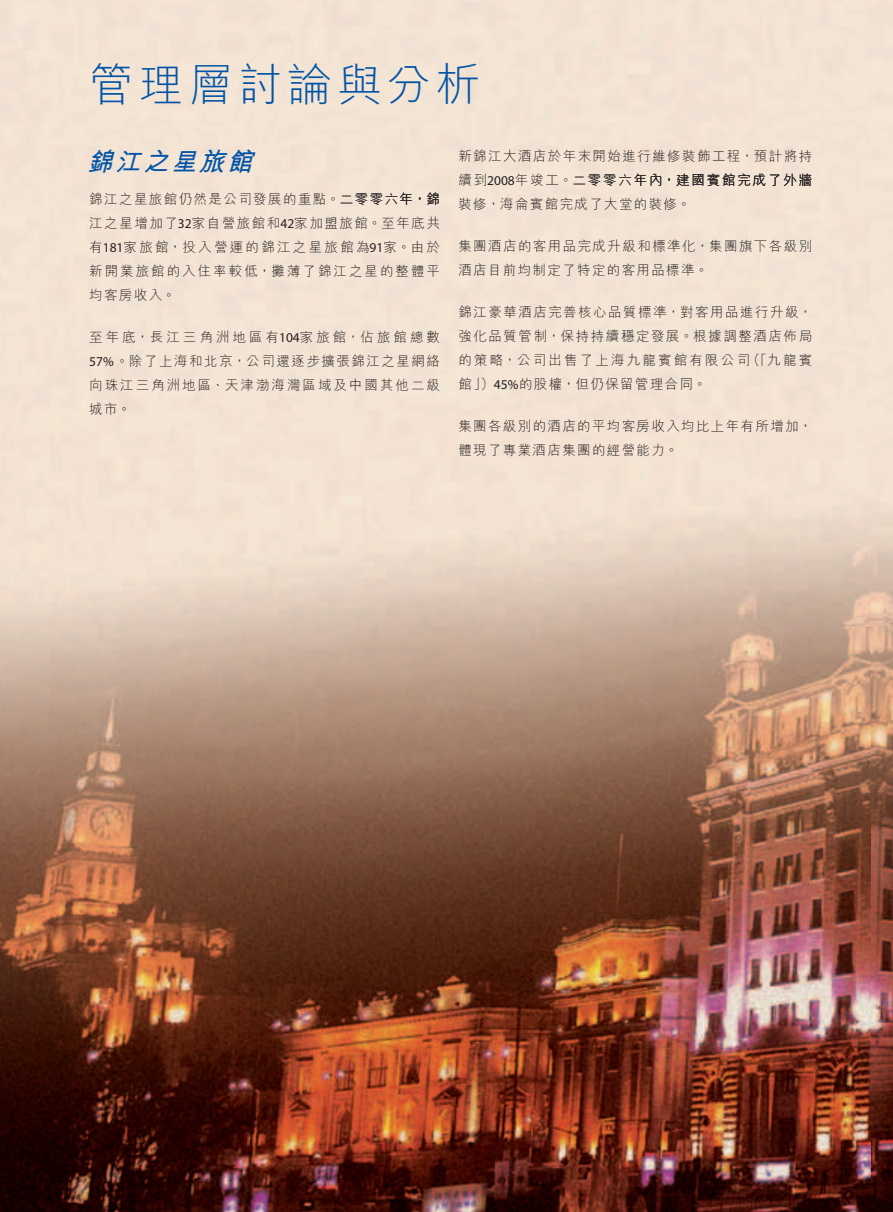
<style>
.page{position:relative;width:893px;height:1212px;background:#fff}
.page>*{position:absolute;margin:0;border:0;box-sizing:border-box;transform-origin:0 0}
.t1{font:45px "M Hei HK Light E Ten B5 H";letter-spacing:.1em;color:#0154a6}
.t2{font:italic 25.5px "M Hei HK Bold E Ten B5 H";color:#0154a6}
.t3{font:13.5px/24px "M Hei HK Light E Ten B5 H";letter-spacing:.115em;color:#231f20;text-align:justify}
.s1{font-family:"Myriad Pro"}
</style>
<div class="page">
<img style="left:0;top:0;width:872px;height:1212px">
<img style="left:872px;top:0;width:21px;height:1212px">
<h1 class="t1" style="left:89px;top:67px;width:393px">管理層討論與分析</h1>
<h2 class="t2" style="left:87px;top:152px;width:174px">錦江之星旅館</h2>
<p class="t3" style="left:89px;top:189px;width:352px">錦江之星旅館仍然是公司發展的重點。二零零六年，錦江之星增加了<span class="s1">32</span>家自營旅館和<span class="s1">42</span>家加盟旅館。至年底共有<span class="s1">181</span>家旅館，投入營運的錦江之星旅館為<span class="s1">91</span>家。由於新開業旅館的入住率較低，攤薄了錦江之星的整體平均客房收入。</p>
<p class="t3" style="left:89px;top:327px;width:352px">至年底，長江三角洲地區有<span class="s1">104</span>家旅館，佔旅館總數<span class="s1">57%</span>。除了上海和北京，公司還逐步擴張錦江之星網絡向珠江三角洲地區、天津渤海灣區域及中國其他二級城市。</p>
<p class="t3" style="left:458px;top:145px;width:355px">新錦江大酒店於年末開始進行維修裝飾工程，預計將持續到<span class="s1">2008</span>年竣工。二零零六年內，建國賓館完成了外牆裝修，海侖賓館完成了大堂的裝修。</p>
<p class="t3" style="left:458px;top:235px;width:355px">集團酒店的客用品完成升級和標準化，集團旗下各級別酒店目前均制定了特定的客用品標準。</p>
<p class="t3" style="left:458px;top:301px;width:355px">錦江豪華酒店完善核心品質標準，對客用品進行升級，強化品質管制，保持持續穩定發展。根據調整酒店佈局的策略，公司出售了上海九龍賓館有限公司（「九龍賓館」）<span class="s1">45%</span>的股權，但仍保留管理合同。</p>
<p class="t3" style="left:458px;top:415px;width:355px">集團各級別的酒店的平均客房收入均比上年有所增加，體現了專業酒店集團的經營能力。</p>
</div>
